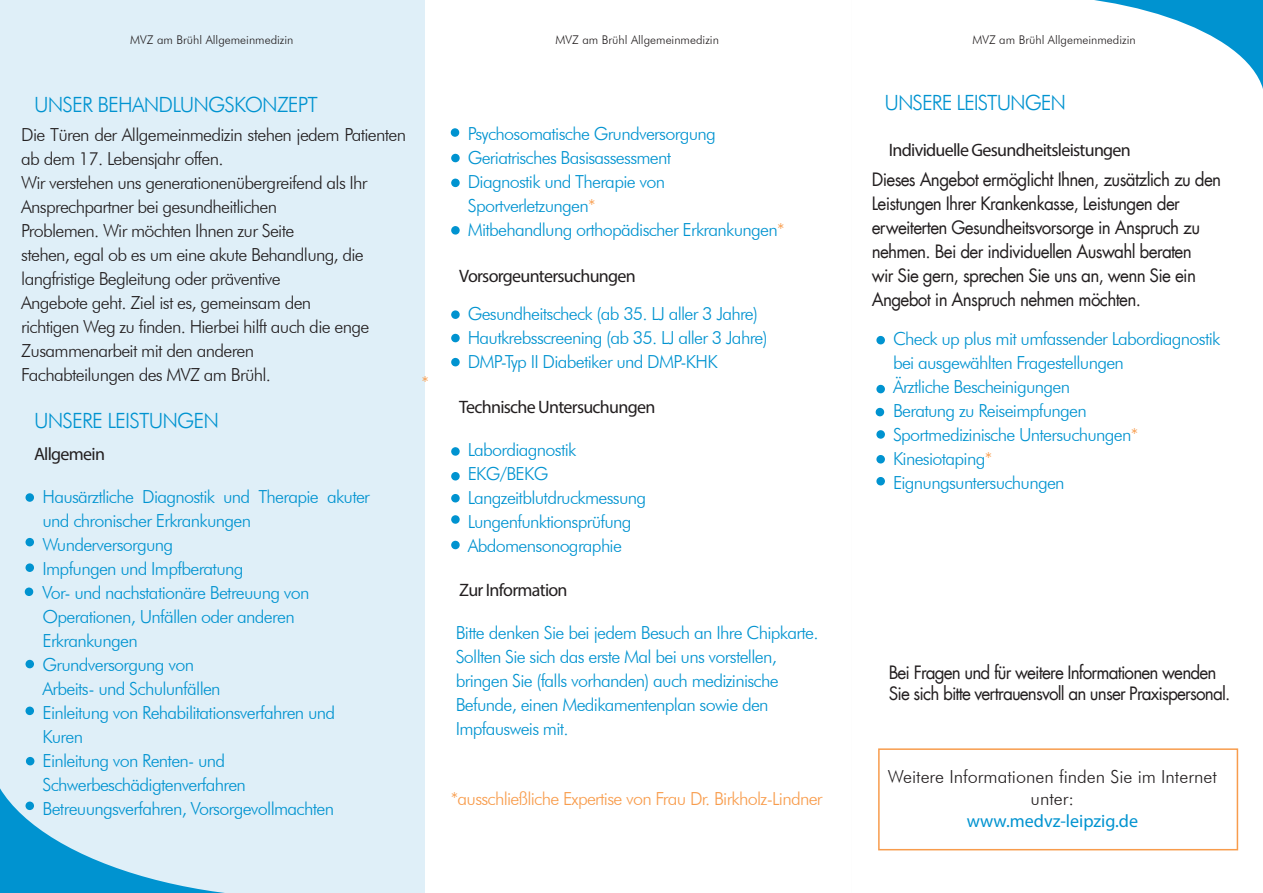
<style>
.page{position:relative;width:1263px;height:893px;background:#fff}
.page>*{position:absolute;margin:0;border:0;box-sizing:border-box;transform-origin:0 0}
.t1{font:300 21px "Futura BT";letter-spacing:-.04em;color:#0093d0}
.t2{font:300 18px/24px "Futura BT";letter-spacing:-.04em;color:#0093d0}
.t3{font:300 18px/24px "Futura BT";letter-spacing:-.04em;color:#231f20}
.t4{font:18px/24px "Futura";letter-spacing:-.04em;color:#231f20;scale:.95 1}
.t5{font:18px "Myriad Pro";letter-spacing:-.04em;color:#231f20}
.t6{font:300 18px "Futura BT";letter-spacing:-.04em;color:#f89c4c}
.t7{font:300 18px/21.6px "Futura BT";color:#231f20;text-align:center}
.t8{font:18px "Myriad Pro";color:#0093d0}
.t9{font:300 12px "Futura BT";color:#231f20}
.s1{color:#f89c4c}
</style>
<div class="page">
<div style="left:0;top:0;width:425px;height:893px;background:#dfeff8"></div>
<svg style="left:877px;top:0;width:386px;height:851px"></svg>
<svg style="left:0;top:594px;width:225px;height:299px"></svg>
<div style="left:878px;top:748px;width:360px;height:102px;border:2px solid #f89c4c"></div>
<div style="left:26px;top:707px;width:7px;height:7px;background:#0093d0;border-radius:50%"></div>
<div style="left:26px;top:707px;width:8px;height:8px;border:2px solid #0093d0;border-radius:50%"></div>
<div style="left:26px;top:802px;width:7px;height:7px;background:#0093d0;border-radius:50%"></div>
<div style="left:26px;top:801px;width:8px;height:9px;border:2px solid #0093d0;border-radius:50%"></div>
<div style="left:26px;top:661px;width:7px;height:7px;background:#0093d0;border-radius:50%"></div>
<div style="left:26px;top:660px;width:8px;height:8px;border:2px solid #0093d0;border-radius:50%"></div>
<div style="left:26px;top:564px;width:7px;height:7px;background:#0093d0;border-radius:50%"></div>
<div style="left:26px;top:563px;width:8px;height:9px;border:2px solid #0093d0;border-radius:50%"></div>
<div style="left:26px;top:757px;width:8px;height:8px;background:#0093d0;border-radius:50%"></div>
<div style="left:26px;top:757px;width:9px;height:9px;border:2px solid #0093d0;border-radius:50%"></div>
<div style="left:26px;top:588px;width:7px;height:7px;background:#0093d0;border-radius:50%"></div>
<div style="left:25px;top:587px;width:8px;height:9px;border:2px solid #0093d0;border-radius:50%"></div>
<div style="left:26px;top:539px;width:7px;height:7px;background:#0093d0;border-radius:50%"></div>
<div style="left:26px;top:538px;width:8px;height:8px;border:2px solid #0093d0;border-radius:50%"></div>
<div style="left:451px;top:129px;width:7px;height:7px;background:#0093d0;border-radius:50%"></div>
<div style="left:451px;top:128px;width:8px;height:9px;border:2px solid #0093d0;border-radius:50%"></div>
<div style="left:26px;top:494px;width:7px;height:7px;background:#0093d0;border-radius:50%"></div>
<div style="left:26px;top:493px;width:8px;height:9px;border:2px solid #0093d0;border-radius:50%"></div>
<div style="left:877px;top:336px;width:7px;height:8px;background:#0093d0;border-radius:50%"></div>
<div style="left:876px;top:336px;width:9px;height:9px;border:2px solid #0093d0;border-radius:50%"></div>
<div style="left:452px;top:473px;width:7px;height:7px;background:#0093d0;border-radius:50%"></div>
<div style="left:451px;top:472px;width:9px;height:9px;border:2px solid #0093d0;border-radius:50%"></div>
<div style="left:452px;top:448px;width:7px;height:7px;background:#0093d0;border-radius:50%"></div>
<div style="left:451px;top:447px;width:9px;height:9px;border:2px solid #0093d0;border-radius:50%"></div>
<div style="left:452px;top:358px;width:7px;height:8px;background:#0093d0;border-radius:50%"></div>
<div style="left:451px;top:358px;width:9px;height:9px;border:2px solid #0093d0;border-radius:50%"></div>
<div style="left:452px;top:334px;width:7px;height:8px;background:#0093d0;border-radius:50%"></div>
<div style="left:451px;top:334px;width:9px;height:8px;border:2px solid #0093d0;border-radius:50%"></div>
<div style="left:452px;top:311px;width:7px;height:7px;background:#0093d0;border-radius:50%"></div>
<div style="left:451px;top:310px;width:9px;height:9px;border:2px solid #0093d0;border-radius:50%"></div>
<div style="left:452px;top:227px;width:7px;height:7px;background:#0093d0;border-radius:50%"></div>
<div style="left:451px;top:226px;width:9px;height:9px;border:2px solid #0093d0;border-radius:50%"></div>
<div style="left:452px;top:179px;width:7px;height:8px;background:#0093d0;border-radius:50%"></div>
<div style="left:451px;top:178px;width:9px;height:9px;border:2px solid #0093d0;border-radius:50%"></div>
<div style="left:452px;top:154px;width:7px;height:8px;background:#0093d0;border-radius:50%"></div>
<div style="left:451px;top:154px;width:9px;height:8px;border:2px solid #0093d0;border-radius:50%"></div>
<div style="left:877px;top:431px;width:7px;height:7px;background:#0093d0;border-radius:50%"></div>
<div style="left:876px;top:430px;width:9px;height:9px;border:2px solid #0093d0;border-radius:50%"></div>
<div style="left:877px;top:385px;width:7px;height:8px;background:#0093d0;border-radius:50%"></div>
<div style="left:876px;top:385px;width:9px;height:8px;border:2px solid #0093d0;border-radius:50%"></div>
<div style="left:452px;top:541px;width:7px;height:8px;background:#0093d0;border-radius:50%"></div>
<div style="left:451px;top:541px;width:9px;height:8px;border:2px solid #0093d0;border-radius:50%"></div>
<div style="left:452px;top:516px;width:7px;height:7px;background:#0093d0;border-radius:50%"></div>
<div style="left:451px;top:515px;width:9px;height:9px;border:2px solid #0093d0;border-radius:50%"></div>
<div style="left:452px;top:495px;width:7px;height:7px;background:#0093d0;border-radius:50%"></div>
<div style="left:451px;top:494px;width:9px;height:9px;border:2px solid #0093d0;border-radius:50%"></div>
<div style="left:877px;top:456px;width:7px;height:7px;background:#0093d0;border-radius:50%"></div>
<div style="left:876px;top:455px;width:9px;height:9px;border:2px solid #0093d0;border-radius:50%"></div>
<div style="left:877px;top:477px;width:7px;height:8px;background:#0093d0;border-radius:50%"></div>
<div style="left:876px;top:477px;width:9px;height:9px;border:2px solid #0093d0;border-radius:50%"></div>
<div style="left:876px;top:408px;width:7px;height:8px;background:#0093d0;border-radius:50%"></div>
<div style="left:875px;top:408px;width:9px;height:9px;border:2px solid #0093d0;border-radius:50%"></div>
<p class="t9" style="left:130px;top:32px;width:165px">MVZ am Brühl Allgemeinmedizin</p>
<p class="t1" style="left:34px;top:92px;width:285px">UNSER BEHANDLUNGSKONZEPT</p>
<p class="t9" style="left:556px;top:32px;width:165px">MVZ am Brühl Allgemeinmedizin</p>
<p class="t3" style="left:21px;top:123px;width:386px">Die Türen der Allgemeinmedizin stehen jedem Patienten ab dem 17. Lebensjahr offen.<br>Wir verstehen uns generationenübergreifend als Ihr Ansprechpartner bei gesundheitlichen<br>Problemen. Wir möchten Ihnen zur Seite<br>stehen, egal ob es um eine akute Behandlung, die langfristige Begleitung oder präventive<br>Angebote geht. Ziel ist es, gemeinsam den<br>richtigen Weg zu finden. Hierbei hilft auch die enge Zusammenarbeit mit den anderen<br>Fachabteilungen des MVZ am Brühl.</p>
<p class="t2" style="left:468px;top:121px;width:318px">Psychosomatische Grundversorgung Geriatrisches Basisassessment<br>Diagnostik und Therapie von Sportverletzungen<span class="s1">*<br></span>Mitbehandlung orthopädischer Erkrankungen<span class="s1">*</span></p>
<p class="t5" style="left:459px;top:265px;width:178px">Vorsorgeuntersuchungen</p>
<p class="t2" style="left:468px;top:301px;width:301px">Gesundheitscheck (ab 35. LJ aller 3 Jahre)<br>Hautkrebsscreening (ab 35. LJ aller 3 Jahre)<br>DMP-Typ II Diabetiker und DMP-KHK</p>
<p class="t5" style="left:459px;top:396px;width:198px">Technische Untersuchungen</p>
<p class="t2" style="left:468px;top:437px;width:180px">Labordiagnostik<br>EKG/BEKG<br>Langzeitblutdruckmessung<br>Lungenfunktionsprüfung<br>Abdomensonographie</p>
<p class="t6" style="left:422px;top:372px;width:9px">*</p>
<p class="t1" style="left:34px;top:408px;width:187px">UNSERE LEISTUNGEN</p>
<p class="t5" style="left:34px;top:443px;width:73px">Allgemein</p>
<p class="t2" style="left:43px;top:484px;width:329px">Hausärztliche Diagnostik und Therapie akuter und chronischer Erkrankungen<br>Wunderversorgung<br>Impfungen und Impfberatung<br>Vor- und nachstationäre Betreuung von<br>Operationen, Unfällen oder anderen<br>Erkrankungen<br>Grundversorgung von<br>Arbeits- und Schulunfällen<br>Einleitung von Rehabilitationsverfahren und<br>Kuren<br>Einleitung von Renten- und<br>Schwerbeschädigtenverfahren<br>Betreuungsverfahren, Vorsorgevollmachten</p>
<p class="t5" style="left:459px;top:579px;width:110px">Zur Information</p>
<p class="t2" style="left:456px;top:620px;width:364px">Bitte denken Sie bei jedem Besuch an Ihre Chipkarte.<br>Sollten Sie sich das erste Mal bei uns vorstellen, bringen Sie (falls vorhanden) auch medizinische Befunde, einen Medikamentenplan sowie den Impfausweis mit.</p>
<p class="t6" style="left:451px;top:787px;width:373px">*ausschließliche Expertise von Frau Dr. Birkholz-Lindner</p>
<p class="t9" style="left:972px;top:32px;width:165px">MVZ am Brühl Allgemeinmedizin</p>
<p class="t1" style="left:884px;top:90px;width:183px">UNSERE LEISTUNGEN</p>
<p class="t5" style="left:889px;top:139px;width:244px">Individuelle Gesundheitsleistungen</p>
<p class="t4" style="left:872px;top:167px;width:369px">Dieses Angebot ermöglicht Ihnen, zusätzlich zu den Leistungen Ihrer Krankenkasse, Leistungen der erweiterten Gesundheitsvorsorge in Anspruch zu nehmen. Bei der individuellen Auswahl beraten<br>wir Sie gern, sprechen Sie uns an, wenn Sie ein Angebot in Anspruch nehmen möchten.</p>
<p class="t2" style="left:893px;top:327px;width:329px">Check up plus mit umfassender Labordiagnostik bei ausgewählten Fragestellungen<br>Ärztliche Bescheinigungen<br>Beratung zu Reiseimpfungen<br>Sportmedizinische Untersuchungen<span class="s1">*<br></span>Kinesiotaping<span class="s1">*<br></span>Eignungsuntersuchungen</p>
<p class="t4" style="left:889px;top:661px;width:361px;line-height:21.6px">Bei Fragen und für weitere Informationen wenden<br>Sie sich bitte vertrauensvoll an unser Praxispersonal.</p>
<p class="t7" style="left:888px;top:766px;width:330px">Weitere Informationen finden Sie im Internet unter:</p>
<p class="t8" style="left:967px;top:809px;width:173px">www.medvz-leipzig.de</p>
</div>
